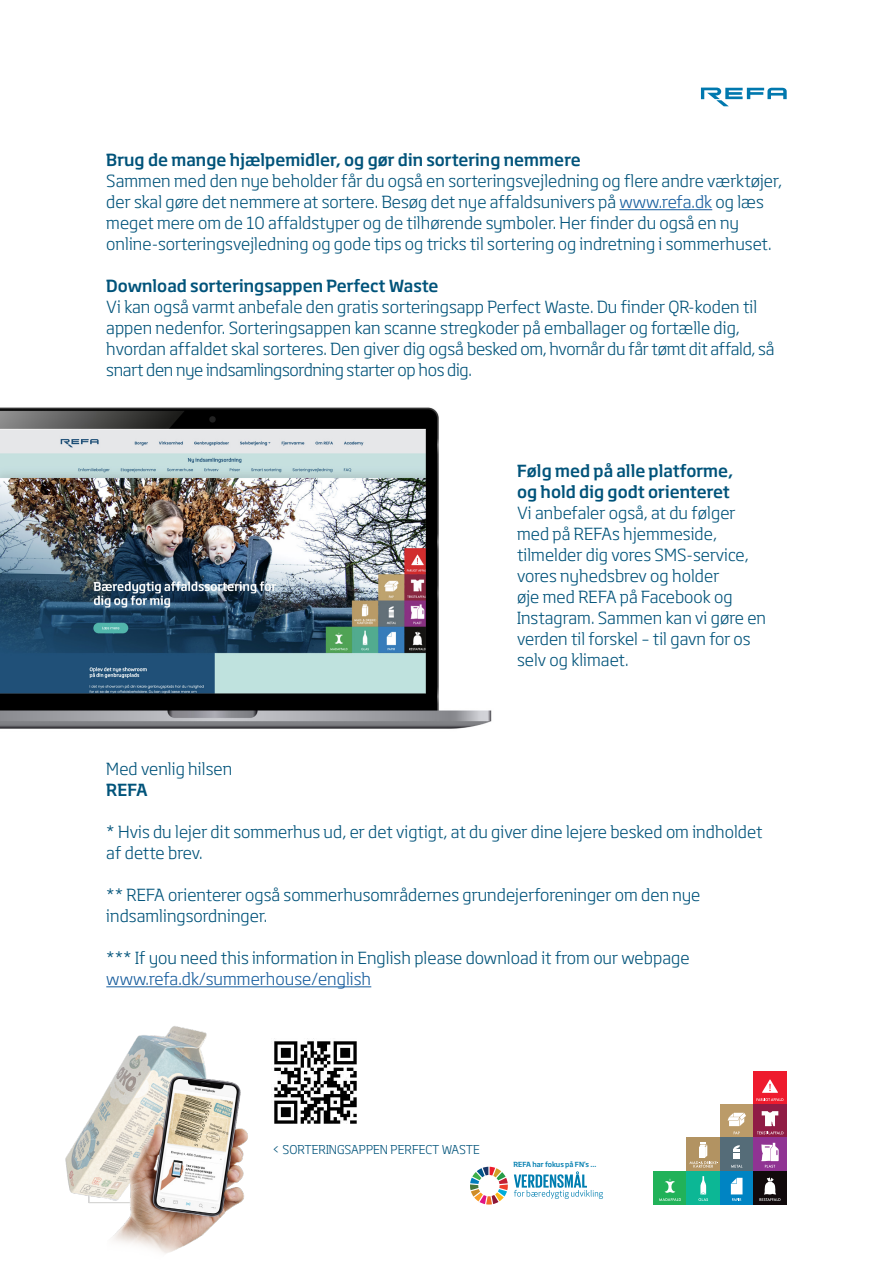
<style>
.page{position:relative;width:893px;height:1263px;background:#fff}
.page>*{position:absolute;margin:0;border:0;box-sizing:border-box;transform-origin:0 0}
.t1{font:300 16.5px/21px "REF Aoverskrift";color:#00537a}
.t2{font:500 16.5px "REF Aoverskrift";color:#00537a}
.t3{font:300 16.5px "REF Aoverskrift";color:#175d9e}
.t4{font:300 12px "REF Aoverskrift";color:#00537a}
.TOC_body_text{font:500 6.9px "REF Aoverskrift";color:#007eb0}
.s1{color:#175d9e}
</style>
<div class="page">
<hr style="left:619px;top:209px;width:93px;height:1px;background:#175d9e">
<hr style="left:106px;top:986px;width:265px;height:1px;background:#175d9e">
<svg style="left:470px;top:1167px;width:38px;height:37px"></svg>
<svg style="left:514px;top:1171px;width:89px;height:28px"></svg>
<div style="left:753px;top:1071px;width:34px;height:33px;background:#ee1b2d"></div>
<svg style="left:756px;top:1079px;width:27px;height:22px"></svg>
<div style="left:720px;top:1104px;width:33px;height:34px;background:#bb9b69"></div>
<svg style="left:728px;top:1113px;width:18px;height:21px"></svg>
<div style="left:687px;top:1138px;width:33px;height:33px;background:#b29362"></div>
<svg style="left:690px;top:1143px;width:28px;height:25px"></svg>
<div style="left:753px;top:1104px;width:34px;height:34px;background:#901c45"></div>
<svg style="left:757px;top:1111px;width:26px;height:23px"></svg>
<div style="left:720px;top:1138px;width:33px;height:33px;background:#556c78"></div>
<svg style="left:731px;top:1165px;width:11px;height:3px"></svg>
<svg style="left:733px;top:1145px;width:7px;height:14px"></svg>
<div style="left:753px;top:1138px;width:34px;height:33px;background:#903393"></div>
<svg style="left:761px;top:1143px;width:18px;height:25px"></svg>
<div style="left:653px;top:1171px;width:34px;height:33px;background:#21b259"></div>
<svg style="left:659px;top:1179px;width:22px;height:22px"></svg>
<div style="left:687px;top:1171px;width:33px;height:33px;background:#0cb795"></div>
<svg style="left:698px;top:1176px;width:10px;height:25px"></svg>
<div style="left:720px;top:1171px;width:33px;height:33px;background:#0084c3"></div>
<svg style="left:731px;top:1178px;width:11px;height:23px"></svg>
<div style="left:753px;top:1171px;width:34px;height:33px;background:#110a0c"></div>
<svg style="left:759px;top:1177px;width:21px;height:24px"></svg>
<svg style="left:701px;top:88px;width:86px;height:18px"></svg>
<img style="left:0;top:407px;width:492px;height:322px">
<img style="left:65px;top:1026px;width:183px;height:228px">
<img style="left:274px;top:1038px;width:83px;height:86px">
<p class="t2" style="left:106px;top:147px;width:476px">Brug de mange hjælpemidler, og gør din sortering nemmere</p>
<p class="t1" style="left:106px;top:169px;width:677px">Sammen med den nye beholder får du også en sorteringsvejledning og flere andre værktøjer, der skal gøre det nemmere at sortere. Besøg det nye affaldsunivers på <span class="s1">www.refa.dk</span> og læs meget mere om de 10 affaldstyper og de tilhørende symboler. Her finder du også en ny online-sorteringsvejledning og gode tips og tricks til sortering og indretning i sommerhuset.</p>
<p class="t2" style="left:106px;top:273px;width:334px">Download sorteringsappen Perfect Waste</p>
<p class="t1" style="left:106px;top:295px;width:670px">Vi kan også varmt anbefale den gratis sorteringsapp Perfect Waste. Du finder QR-koden til appen nedenfor. Sorteringsappen kan scanne stregkoder på emballager og fortælle dig, hvordan affaldet skal sorteres. Den giver dig også besked om, hvornår du får tømt dit affald, så snart den nye indsamlingsordning starter op hos dig.</p>
<p class="t2" style="left:517px;top:458px;width:218px">Følg med på alle platforme,</p>
<p class="t2" style="left:517px;top:479px;width:214px">og hold dig godt orienteret</p>
<p class="t1" style="left:517px;top:501px;width:251px">Vi anbefaler også, at du følger med på REFAs hjemmeside, tilmelder dig vores SMS-service, vores nyhedsbrev og holder<br>øje med REFA på Facebook og<br>Instagram. Sammen kan vi gøre en verden til forskel – til gavn for os selv og klimaet.</p>
<p class="t1" style="left:106px;top:757px;width:127px">Med venlig hilsen</p>
<p class="t2" style="left:106px;top:777px;width:43px">REFA</p>
<p class="t1" style="left:106px;top:820px;width:658px">* Hvis du lejer dit sommerhus ud, er det vigtigt, at du giver dine lejere besked om indholdet</p>
<p class="t1" style="left:106px;top:841px;width:98px">af dette brev.</p>
<p class="t1" style="left:106px;top:883px;width:596px">** REFA orienterer også sommerhusområdernes grundejerforeninger om den nye indsamlingsordninger.</p>
<p class="t1" style="left:106px;top:946px;width:585px">*** If you need this information in English please download it from our webpage</p>
<p class="t3" style="left:106px;top:966px;width:266px">www.refa.dk/summerhouse/english</p>
<p class="t4" style="left:272px;top:1140px;width:210px">&lt; SORTERINGSAPPEN PERFECT WASTE</p>
<p class="TOC_body_text" style="left:513px;top:1159px;width:84px">REFA har fokus på FN’s ...</p>
</div>
